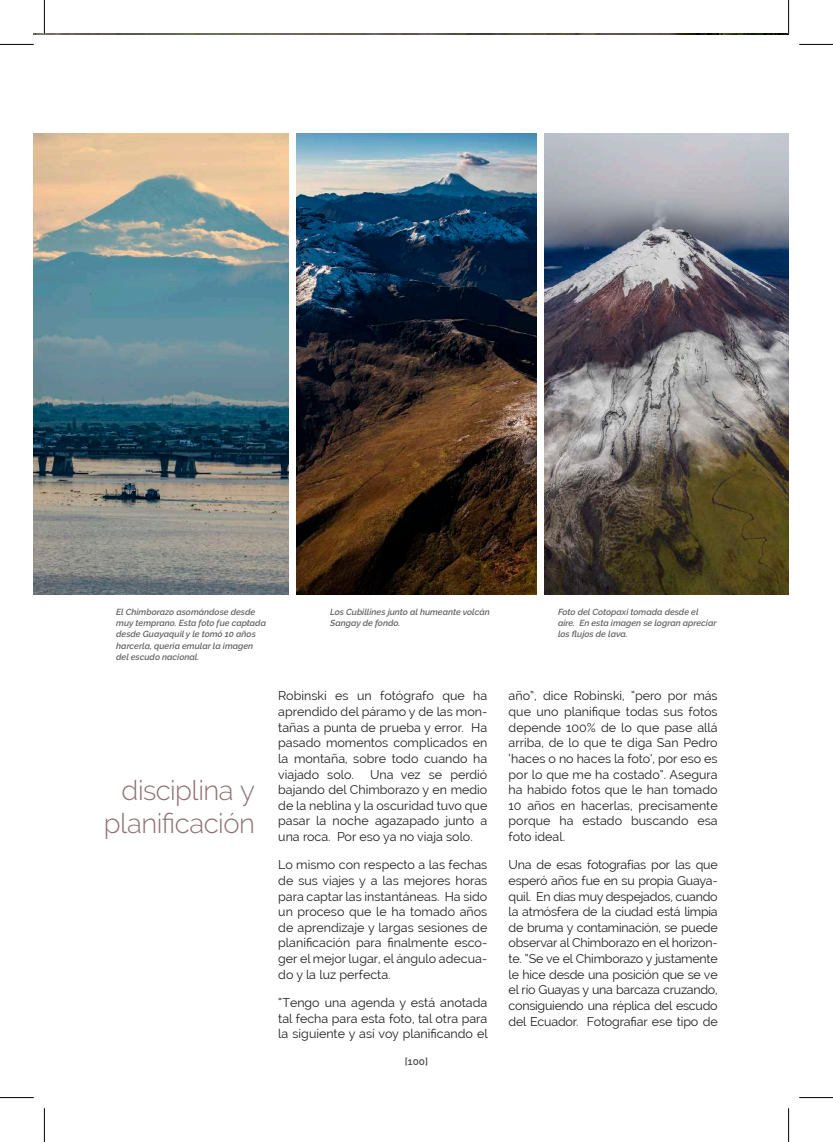
<style>
.page{position:relative;width:833px;height:1142px;background:#fff}
.page>*{position:absolute;margin:0;border:0;box-sizing:border-box;transform-origin:0 0}
.t1{font:300 27.5px/32.5px "Raleway";letter-spacing:-.02em;color:#8f7276;text-align:right}
.t2{font:12.5px/15.6px "Raleway";color:#231f20;text-align:justify}
.t3{font:600 10px "Raleway";color:#4b4c4d}
.t4{font:italic 600 8.75px/11.2px "Raleway";color:#636366}
</style>
<div class="page">
<img style="left:34px;top:133px;width:255px;height:461px">
<img style="left:296px;top:133px;width:241px;height:461px">
<img style="left:544px;top:133px;width:244px;height:461px">
<img style="left:34px;top:34px;width:754px;height:1px">
<hr style="left:0;top:44px;width:34px;height:1px;background:#000">
<hr style="left:799px;top:44px;width:34px;height:1px;background:#000">
<hr style="left:0;top:1097px;width:34px;height:1px;background:#000">
<hr style="left:799px;top:1097px;width:34px;height:1px;background:#000">
<hr style="left:44px;top:0;width:1px;height:34px;background:#000">
<hr style="left:44px;top:1107px;width:1px;height:34px;background:#000">
<hr style="left:788px;top:0;width:1px;height:34px;background:#000">
<hr style="left:788px;top:1107px;width:1px;height:34px;background:#000">
<p class="t4" style="left:116px;top:606px;width:151px">El Chimborazo asomándose desde muy temprano. Esta foto fue captada desde Guayaquil y le tomó 10 años harcerla, quería emular la imagen del escudo nacional.</p>
<p class="t4" style="left:558px;top:606px;width:160px">Foto del Cotopaxi tomada desde el aire. En esta imagen se logran apreciar los flujos de lava.</p>
<p class="t4" style="left:330px;top:606px;width:161px">Los Cubillines junto al humeante volcán<br>Sangay de fondo.</p>
<h1 class="t1" style="left:104px;top:773px;width:153px">disciplina y planificación</h1>
<p class="t2" style="left:278px;top:688px;width:211px">Robinski es un fotógrafo que ha aprendido del páramo y de las mon&shy;tañas a punta de prueba y error. Ha pasado momentos complicados en la montaña, sobre todo cuando ha viajado solo.</p>
<p class="t2" style="left:278px;top:766px;width:211px;text-indent:92px">Una vez se perdió bajando del Chimborazo y en medio de la neblina y la oscuridad tuvo que pasar la noche agazapado junto a una roca. Por eso ya no viaja solo.</p>
<p class="t2" style="left:278px;top:856px;width:211px">Lo mismo con respecto a las fechas de sus viajes y a las mejores horas para captar las instantáneas. Ha sido un proceso que le ha tomado años de aprendizaje y largas sesiones de planificación para finalmente esco&shy;ger el mejor lugar, el ángulo adecua&shy;do y la luz perfecta.</p>
<p class="t2" style="left:278px;top:994px;width:211px">“Tengo una agenda y está anotada tal fecha para esta foto, tal otra para la siguiente y así voy planificando el</p>
<p class="t3" style="left:405px;top:1055px;width:25px">[100]</p>
<p class="t2" style="left:509px;top:688px;width:211px">año”, dice Robinski, “pero por más que uno planifique todas sus fotos depende 100% de lo que pase allá arriba, de lo que te diga San Pedro ‘haces o no haces la foto’, por eso es por lo que me ha costado”. Asegura ha habido fotos que le han tomado 10 años en hacerlas, precisamente porque ha estado buscando esa foto ideal.</p>
<p class="t2" style="left:509px;top:856px;width:211px">Una de esas fotografías por las que esperó años fue en su propia Guaya&shy;quil. En días muy despejados, cuando la atmósfera de la ciudad está limpia de bruma y contaminación, se puede observar al Chimborazo en el horizon&shy;te. “Se ve el Chimborazo y justamente le hice desde una posición que se ve el río Guayas y una barcaza cruzando, consiguiendo una réplica del escudo del Ecuador. Fotografiar ese tipo de</p>
</div>
